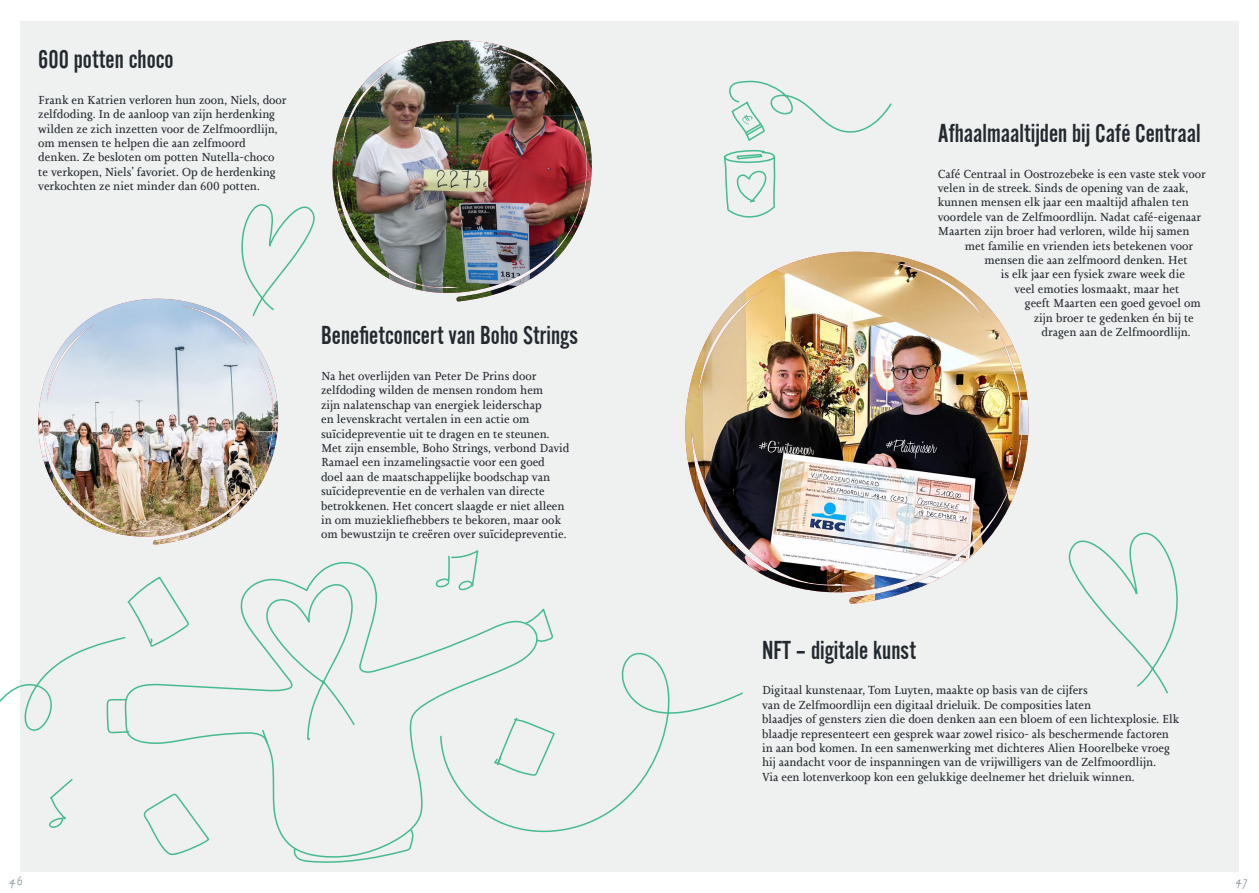
<style>
.page{position:relative;width:1259px;height:893px;background:#fff}
.page>*{position:absolute;margin:0;border:0;box-sizing:border-box;transform-origin:0 0}
.t1{font:27px "Alternate Gothic Com No 2";color:#222a30}
.t2{font:16.5px "Amadeo Std";color:#758690}
.Brood{font:12px/14.4px "Joanna Nova";color:#222a30;scale:.95 1}
</style>
<div class="page">
<div style="left:20px;top:21px;width:1218px;height:851px;background:#eff0f0"></div>
<img style="left:332px;top:40px;width:260px;height:262px">
<img style="left:38px;top:299px;width:241px;height:246px">
<svg style="left:240px;top:204px;width:75px;height:114px"></svg>
<svg style="left:212px;top:562px;width:325px;height:286px"></svg>
<svg style="left:523px;top:606px;width:30px;height:37px"></svg>
<svg style="left:264px;top:583px;width:92px;height:158px"></svg>
<svg style="left:293px;top:828px;width:121px;height:35px"></svg>
<svg style="left:434px;top:550px;width:45px;height:68px"></svg>
<svg style="left:0;top:576px;width:212px;height:280px"></svg>
<svg style="left:439px;top:649px;width:304px;height:191px"></svg>
<img style="left:685px;top:252px;width:344px;height:352px">
<svg style="left:1068px;top:532px;width:110px;height:162px"></svg>
<svg style="left:724px;top:149px;width:52px;height:69px"></svg>
<svg style="left:729px;top:80px;width:163px;height:61px"></svg>
<h2 class="t1" style="left:38px;top:46px;width:137px">600 potten choco</h2>
<p class="Brood" style="left:38px;top:93px;width:263px">Frank en Katrien verloren hun zoon, Niels, door zelfdoding. In de aanloop van zijn herdenking wilden ze zich inzetten voor de Zelfmoordlijn, om mensen te helpen die aan zelfmoord denken. Ze besloten om potten Nutella-choco te verkopen, Niels’ favoriet. Op de herdenking verkochten ze niet minder dan 600 potten.</p>
<h2 class="t1" style="left:321px;top:322px;width:258px">Benefietconcert van Boho Strings</h2>
<p class="Brood" style="left:321px;top:369px;width:263px">Na het overlijden van Peter De Prins door zelfdoding wilden de mensen rondom hem<br>zijn nalatenschap van energiek leiderschap<br>en levenskracht vertalen in een actie om suïcidepreventie uit te dragen en te steunen.<br>Met zijn ensemble, Boho Strings, verbond David Ramael een inzamelingsactie voor een goed doel aan de maatschappelijke boodschap van suïcidepreventie en de verhalen van directe betrokkenen. Het concert slaagde er niet alleen in om muziekliefhebbers te bekoren, maar ook om bewustzijn te creëren over suïcidepreventie.</p>
<h2 class="t1" style="left:938px;top:119px;width:264px">Afhaalmaaltijden bij Café Centraal</h2>
<p class="Brood" style="left:938px;top:166px;width:284px">Café Centraal in Oostrozebeke is een vaste stek voor</p>
<p class="Brood" style="left:938px;top:181px;width:265px">velen in de streek. Sinds de opening van de zaak,</p>
<p class="Brood" style="left:938px;top:195px;width:266px">kunnen mensen elk jaar een maaltijd afhalen ten</p>
<p class="Brood" style="left:938px;top:210px;width:279px">voordele van de Zelfmoordlijn. Nadat café-eigenaar</p>
<p class="Brood" style="left:938px;top:224px;width:266px">Maarten zijn broer had verloren, wilde hij samen</p>
<p class="Brood" style="left:965px;top:238px;width:242px">met familie en vrienden iets betekenen voor</p>
<p class="Brood" style="left:984px;top:253px;width:215px">mensen die aan zelfmoord denken. Het</p>
<p class="Brood" style="left:1001px;top:267px;width:195px">is elk jaar een fysiek zware week die</p>
<p class="Brood" style="left:1014px;top:282px;width:175px">veel emoties losmaakt, maar het</p>
<p class="Brood" style="left:1025px;top:296px;width:187px">geeft Maarten een goed gevoel om</p>
<p class="Brood" style="left:1034px;top:310px;width:170px">zijn broer te gedenken én bij te</p>
<p class="Brood" style="left:1041px;top:325px;width:158px">dragen aan de Zelfmoordlijn.</p>
<h2 class="t1" style="left:762px;top:636px;width:155px">NFT – digitale kunst</h2>
<p class="Brood" style="left:762px;top:683px;width:441px">Digitaal kunstenaar, Tom Luyten, maakte op basis van de cijfers<br>van de Zelfmoordlijn een digitaal drieluik. De composities laten<br>blaadjes of gensters zien die doen denken aan een bloem of een lichtexplosie. Elk blaadje representeert een gesprek waar zowel risico- als beschermende factoren in aan bod komen. In een samenwerking met dichteres Alien Hoorelbeke vroeg hij aandacht voor de inspanningen van de vrijwilligers van de Zelfmoordlijn.<br>Via een lotenverkoop kon een gelukkige deelnemer het drieluik winnen.</p>
<h2 class="t2" style="left:9px;top:873px;width:16px">46</h2>
<h2 class="t2" style="left:1235px;top:873px;width:14px">47</h2>
</div>
